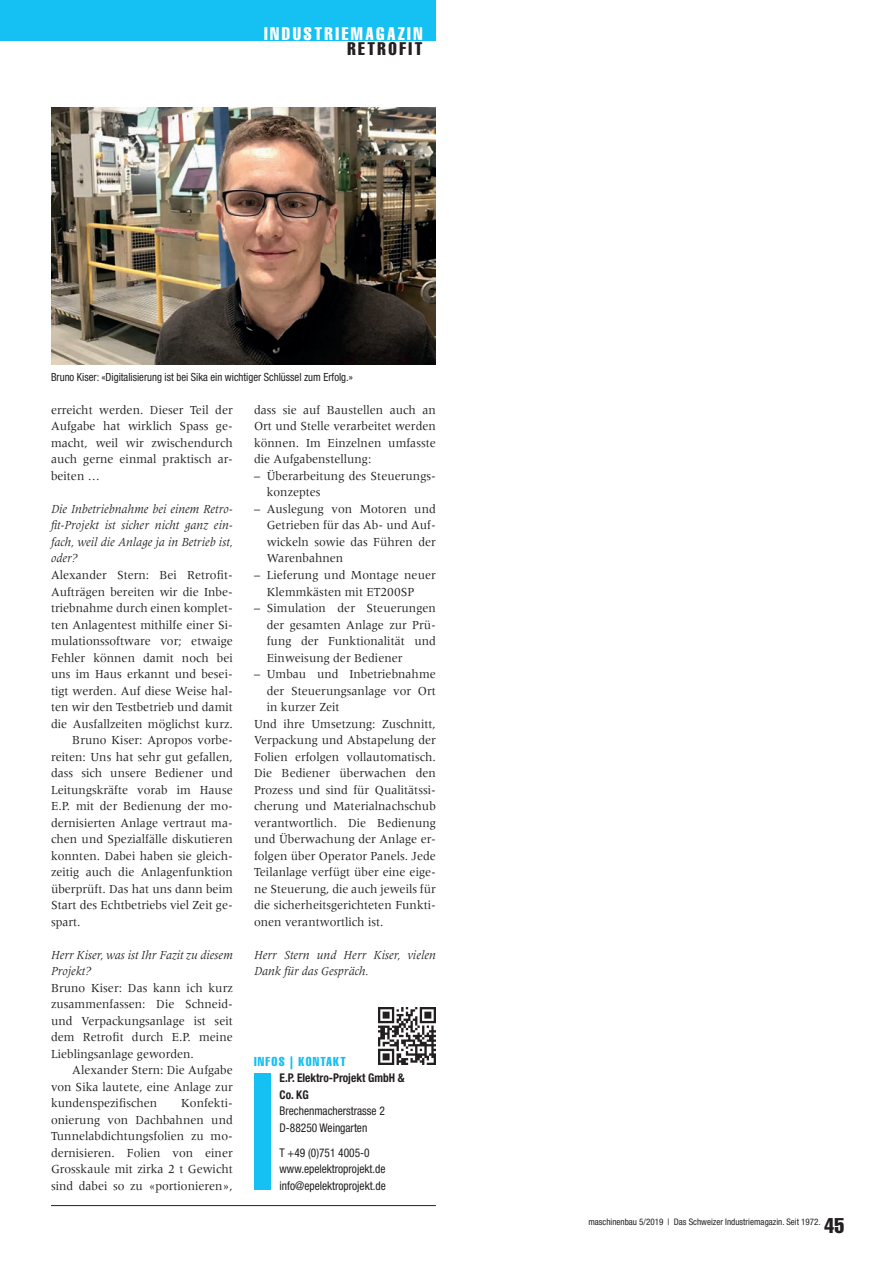
<style>
.page{position:relative;width:893px;height:1263px;background:#fff}
.page>*{position:absolute;margin:0;border:0;box-sizing:border-box;transform-origin:0 0}
.t1{font:extra-condensed 21px "Helvetica";color:#231f20}
.t2{font:extra-condensed 18px "Helvetica";letter-spacing:.14em;color:#fff}
.t3{font:extra-condensed 18px "Helvetica";letter-spacing:.14em;color:#231f20}
.t4{font:12.75px/16.5px "Meridien LT Std";color:#231f20;text-align:justify;scale:.95 1}
.t5{font:italic 12.75px/16.5px "Meridien LT Std";color:#231f20;scale:.95 1}
.t6{font:extra-condensed 12.75px "Helvetica";letter-spacing:.1em;color:#15c0f2}
.t7{font:condensed 12px/16.5px "Helvetica Neue";color:#231f20;scale:.95 1}
.t8{font:700 condensed 12px/16.5px "Helvetica Neue";color:#231f20;scale:.95 1}
.t9{font:condensed 11.25px "Helvetica Neue";color:#231f20;scale:.95 1}
.t10{font:condensed 9px "Helvetica Neue";color:#231f20}
</style>
<div class="page">
<hr style="left:51px;top:1205px;width:385px;height:1px;background:#231f20">
<div style="left:0;top:0;width:436px;height:40px;background:#15c0f2"></div>
<div style="left:254px;top:1073px;width:16px;height:116px;background:#15c0f2"></div>
<img style="left:379px;top:1008px;width:57px;height:57px">
<img style="left:51px;top:108px;width:385px;height:256px">
<h2 class="t2" style="left:264px;top:23px;width:160px">INDUSTRIEMAGAZIN</h2>
<h2 class="t3" style="left:347px;top:38px;width:77px">RETROFIT</h2>
<p class="t9" style="left:51px;top:370px;width:319px">Bruno Kiser: «Digitalisierung ist bei Sika ein wichtiger Schlüssel zum Erfolg.»</p>
<p class="t4" style="left:51px;top:402px;width:193px">erreicht werden. Dieser Teil der Aufgabe hat wirklich Spass ge&shy;macht, weil wir zwischendurch auch gerne einmal praktisch ar&shy;beiten …</p>
<p class="t5" style="left:51px;top:501px;width:193px;text-align:justify">Die Inbetriebnahme bei einem Retro&shy;fit-Projekt ist sicher nicht ganz ein&shy;fach, weil die Anlage ja in Betrieb ist, oder?</p>
<p class="t4" style="left:51px;top:567px;width:193px">Alexander Stern: Bei Retrofit-</p>
<p class="t4" style="left:51px;top:583px;width:193px">Aufträgen bereiten wir die Inbe-</p>
<p class="t4" style="left:51px;top:600px;width:193px">triebnahme durch einen komplet-</p>
<p class="t4" style="left:51px;top:616px;width:193px">ten Anlagentest mithilfe einer Si-</p>
<p class="t4" style="left:51px;top:633px;width:193px">mulationssoftware vor; etwaige</p>
<p class="t4" style="left:51px;top:649px;width:193px">Fehler können damit noch bei</p>
<p class="t4" style="left:51px;top:666px;width:193px">uns im Haus erkannt und besei-</p>
<p class="t4" style="left:51px;top:682px;width:193px">tigt werden. Auf diese Weise hal-</p>
<p class="t4" style="left:51px;top:699px;width:193px">ten wir den Testbetrieb und damit</p>
<p class="t4" style="left:51px;top:715px;width:193px">die Ausfallzeiten möglichst kurz.</p>
<p class="t4" style="left:72px;top:732px;width:170px">Bruno Kiser: Apropos vorbe-</p>
<p class="t4" style="left:51px;top:748px;width:193px">reiten: Uns hat sehr gut gefallen,</p>
<p class="t4" style="left:51px;top:765px;width:193px">dass sich unsere Bediener und</p>
<p class="t4" style="left:51px;top:781px;width:193px">Leitungskräfte vorab im Hause</p>
<p class="t4" style="left:51px;top:798px;width:193px">E.P. mit der Bedienung der mo-</p>
<p class="t4" style="left:51px;top:814px;width:193px">dernisierten Anlage vertraut ma-</p>
<p class="t4" style="left:51px;top:831px;width:193px">chen und Spezialfälle diskutieren</p>
<p class="t4" style="left:51px;top:847px;width:193px">konnten. Dabei haben sie gleich-</p>
<p class="t4" style="left:51px;top:864px;width:193px">zeitig auch die Anlagenfunktion</p>
<p class="t4" style="left:51px;top:880px;width:193px">überprüft. Das hat uns dann beim</p>
<p class="t4" style="left:51px;top:897px;width:193px">Start des Echtbetriebs viel Zeit ge-</p>
<p class="t4" style="left:51px;top:913px;width:33px">spart.</p>
<p class="t5" style="left:51px;top:946px;width:193px">Herr Kiser, was ist Ihr Fazit zu diesem<br>Projekt?</p>
<p class="t4" style="left:51px;top:979px;width:193px">Bruno Kiser: Das kann ich kurz zusammenfassen: Die Schneid&shy;und Verpackungsanlage ist seit dem Retrofit durch E.P. meine Lieblingsanlage geworden.</p>
<p class="t4" style="left:51px;top:1062px;width:193px;text-indent:21px">Alexander Stern: Die Aufgabe von Sika lautete, eine Anlage zur kundenspezifischen</p>
<p class="t4" style="left:51px;top:1095px;width:193px;text-align:left;text-indent:130px">Konfekti&shy;onierung von Dachbahnen und<br>Tunnelabdichtungsfolien zu mo&shy;dernisieren. Folien von einer<br>Grosskaule mit zirka 2 t Gewicht sind dabei so zu «portionieren»,</p>
<p class="t4" style="left:254px;top:402px;width:193px">dass sie auf Baustellen auch an Ort und Stelle verarbeitet werden können. Im Einzelnen umfasste die Aufgabenstellung:</p>
<p class="t4" style="left:267px;top:468px;width:179px;text-indent:-13px">– Überarbeitung des Steuerungs&shy;konzeptes</p>
<p class="t4" style="left:267px;top:501px;width:179px;text-indent:-13px">– Auslegung von Motoren und Getrieben für das Ab- und Auf&shy;wickeln sowie das Führen der Warenbahnen</p>
<p class="t4" style="left:267px;top:567px;width:179px;text-indent:-13px">– Lieferung und Montage neuer<br>Klemmkästen mit ET200SP</p>
<p class="t4" style="left:267px;top:600px;width:179px;text-indent:-13px">– Simulation der Steuerungen der gesamten Anlage zur Prü&shy;fung der Funktionalität und Einweisung der Bediener</p>
<p class="t4" style="left:254px;top:666px;width:193px">– Umbau und Inbetriebnahme</p>
<p class="t4" style="left:267px;top:682px;width:179px">der Steuerungsanlage vor Ort</p>
<p class="t4" style="left:267px;top:699px;width:78px">in kurzer Zeit</p>
<p class="t4" style="left:254px;top:715px;width:193px">Und ihre Umsetzung: Zuschnitt,</p>
<p class="t4" style="left:254px;top:732px;width:193px">Verpackung und Abstapelung der</p>
<p class="t4" style="left:254px;top:748px;width:193px">Folien erfolgen vollautomatisch.</p>
<p class="t4" style="left:254px;top:765px;width:193px">Die Bediener überwachen den</p>
<p class="t4" style="left:254px;top:781px;width:193px">Prozess und sind für Qualitätssi-</p>
<p class="t4" style="left:254px;top:798px;width:193px">cherung und Materialnachschub</p>
<p class="t4" style="left:254px;top:814px;width:193px">verantwortlich. Die Bedienung</p>
<p class="t4" style="left:254px;top:831px;width:193px">und Überwachung der Anlage er-</p>
<p class="t4" style="left:254px;top:847px;width:193px">folgen über Operator Panels. Jede</p>
<p class="t4" style="left:254px;top:864px;width:193px">Teilanlage verfügt über eine eige-</p>
<p class="t4" style="left:254px;top:880px;width:193px">ne Steuerung, die auch jeweils für</p>
<p class="t4" style="left:254px;top:897px;width:193px">die sicherheitsgerichteten Funkti-</p>
<p class="t4" style="left:254px;top:913px;width:138px">onen verantwortlich ist.</p>
<p class="t5" style="left:254px;top:946px;width:193px">Herr Stern und Herr Kiser, vielen<br>Dank für das Gespräch.</p>
<p class="t6" style="left:254px;top:1053px;width:93px">INFOS | KONTAKT</p>
<p class="t8" style="left:280px;top:1070px;width:133px">E.P. Elektro-Projekt GmbH &amp;<br>Co. KG</p>
<p class="t7" style="left:280px;top:1103px;width:112px">Brechenmacherstrasse 2<br>D-88250 Weingarten</p>
<p class="t7" style="left:280px;top:1144px;width:113px">T +49 (0)751 4005-0 www.epelektroprojekt.de info@epelektroprojekt.de</p>
<p class="t10" style="left:588px;top:1216px;width:234px">maschinenbau 5/2019 | Das Schweizer Industriemagazin. Seit 1972.</p>
<h1 class="t1" style="left:825px;top:1212px;width:21px">45</h1>
</div>
